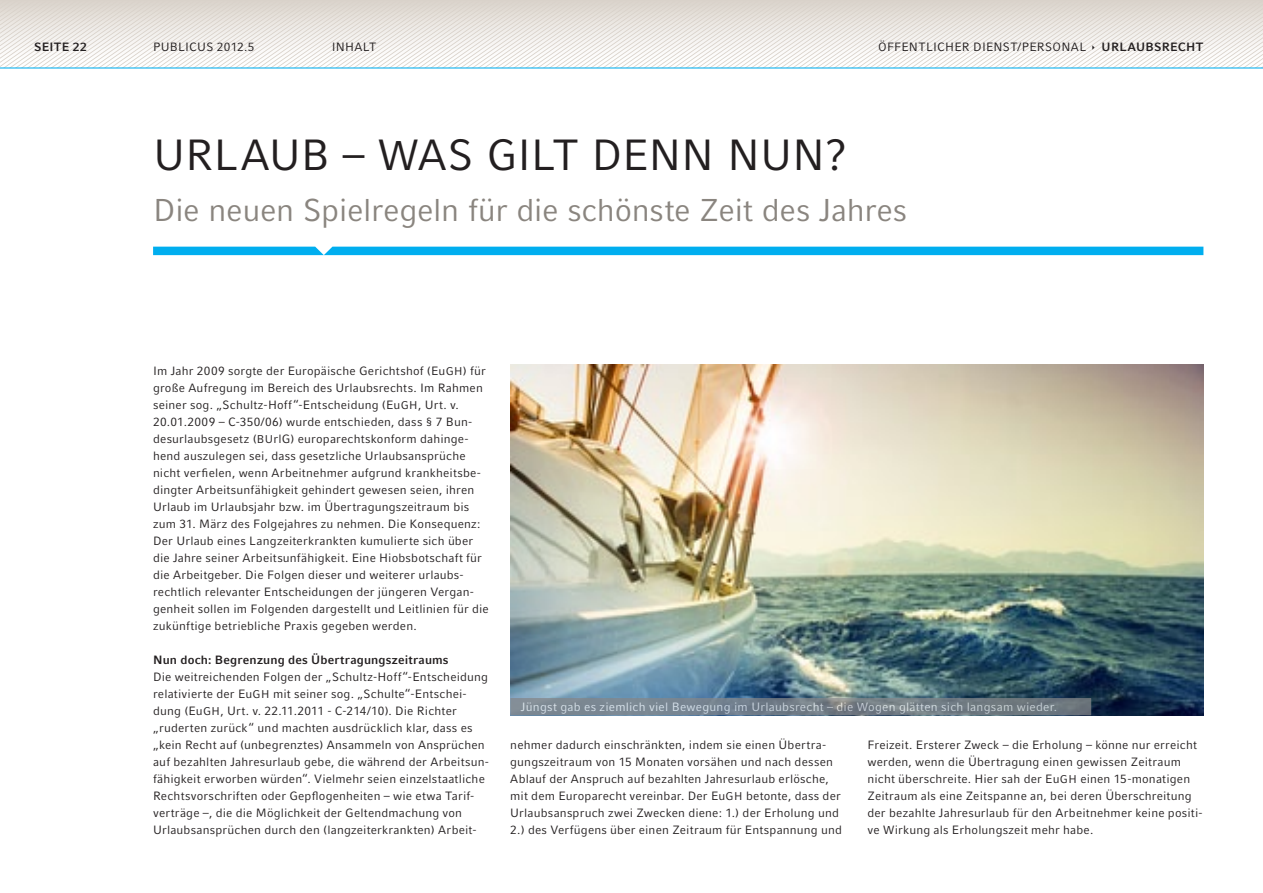
<style>
.page{position:relative;width:1263px;height:893px;background:#fff}
.page>*{position:absolute;margin:0;border:0;box-sizing:border-box;transform-origin:0 0}
.t1{font:43.5px "Compatil Fact LT Pro";letter-spacing:-.005em;color:#231f20}
.t2{font:31.5px "Compatil Fact LT Pro";letter-spacing:-.015em;color:#8a857f}
.t3{font:12px/17.1px "Compatil Fact LT Pro";letter-spacing:.015em;color:#231f20}
.t4{font:12px "Compatil Fact LT Pro";letter-spacing:.015em;color:#fff}
.t5{font:700 12px "Compatil Fact LT Pro";letter-spacing:.01em;color:#231f20}
.s1{font-size:11.25px}
</style>
<div class="page">
<div style="left:153px;top:247px;width:1050px;height:8px;background:#00aeef"></div>
<img style="left:510px;top:364px;width:693px;height:351px">
<hr style="left:0;top:67px;width:1263px;height:2px;background:#00aeef">
<svg style="left:510px;top:698px;width:581px;height:17px;background:#747f89"></svg>
<svg style="left:0;top:0;width:1263px;height:68px"></svg>
<p class="t5" style="left:34px;top:40px;width:54px">Seite 22</p>
<p class="t3" style="left:153px;top:38px;width:103px">Publicus 2012.5</p>
<p class="t3" style="left:332px;top:38px;width:46px">I nhalt</p>
<p class="t3" style="left:878px;top:38px;width:210px">Öffentlicher Dienst/Personal</p>
<p class="t5" style="left:1102px;top:40px;width:103px">Urlau bsrecht</p>
<h1 class="t1" style="left:153px;top:130px;width:696px">U rlaub – Was gilt denn nun?</h1>
<h2 class="t2" style="left:153px;top:192px;width:755px">Die neuen Spielregeln für die schönste Zeit des Jahres</h2>
<p class="t3" style="left:153px;top:362px;width:337px">I m Jahr 2009 sorgte der Europäische Gerichtshof (Eu<span class="s1">GH</span> ) für große Aufregung im Bereich des U rlaubsrechts. I m Rahmen seiner sog. „Schultz-H off“-Entscheidung (Eu<span class="s1">GH</span> , U rt. v.<br>20.01.2009 – C-350/06) wurde entschieden, dass § 7 B un&shy;desurlaubsgesetz (<span class="s1">BU</span> rlG) europarechtskonform dahinge&shy;hend auszulegen sei, dass gesetzliche U rlaubsansprüche nicht verfielen, wenn Arbeitnehmer aufgrund krankheitsbe&shy;dingter Arbeitsunfähigkeit gehindert gewesen seien, ihren<br>U rlaub im U rlaubsjahr bzw. im Übertragungszeitraum bis zum 31. März des Folgejahres zu nehmen. Die Konsequenz:<br>Der U rlaub eines Langzeiterkrankten kumulierte sich über die Jahre seiner Arbeitsunfähigkeit. Eine H iobsbotschaft für die Arbeitgeber. Die Folgen dieser und weiterer urlaubs&shy;rechtlich relevanter Entscheidungen der jüngeren Vergan&shy;genheit sollen im Folgenden dargestellt und Leitlinien für die zukünftige betriebliche Praxis gegeben werden.</p>
<p class="t5" style="left:153px;top:653px;width:297px">Nun doch: Begrenzung des Übertragungszeitraums</p>
<p class="t3" style="left:153px;top:668px;width:337px">Die weitreichenden Folgen der „Schultz-H off“-Entscheidung relativierte der Eu<span class="s1">GH</span> mit seiner sog. „Schulte“-Entschei&shy;dung (Eu<span class="s1">GH</span> , U rt. v. 22.11.2011 - C-214/10). Die Richter „ruderten zurück“ und machten ausdrücklich klar, dass es „kein Recht auf (unbegrenztes) Ansammeln von Ansprüchen auf bezahlten Jahresurlaub gebe, die während der Arbeitsun&shy;fähigkeit erworben würden“. Vielmehr seien einzelstaatliche Rechtsvorschriften oder G epflogenheiten – wie etwa Tarif&shy;verträge –, die die Möglichkeit der Geltendmachung von<br>U rlaubsansprüchen durch den (langzeiterkrankten) Arbeit-</p>
<p class="t4" style="left:521px;top:700px;width:538px">Jüngst gab es ziemlich viel Bewegung im U rlaubsrecht – die Wogen glätten sich langsam wieder.</p>
<p class="t3" style="left:510px;top:736px;width:333px">nehmer dadurch einschränkten, indem sie einen Übertra&shy;gungszeitraum von 15 Monaten vorsähen und nach dessen Ablauf der Anspruch auf bezahlten Jahresurlaub erlösche, mit dem Europarecht vereinbar. Der Eu<span class="s1">GH</span> betonte, dass der U rlaubsanspruch zwei Zwecken diene: 1.) der Erholung und 2.) des Verfügens über einen Zeitraum für Entspannung und</p>
<p class="t3" style="left:867px;top:737px;width:337px">Freizeit. Ersterer Zweck – die Erholung – könne nur erreicht werden, wenn die Übertragung einen gewissen Zeitraum nicht überschreite. H ier sah der Eu<span class="s1">GH</span> einen 15-monatigen Zeitraum als eine Zeitspanne an, bei deren Überschreitung der bezahlte Jahresurlaub für den Arbeitnehmer keine positi&shy;ve Wirkung als Erholungszeit mehr habe.</p>
</div>
